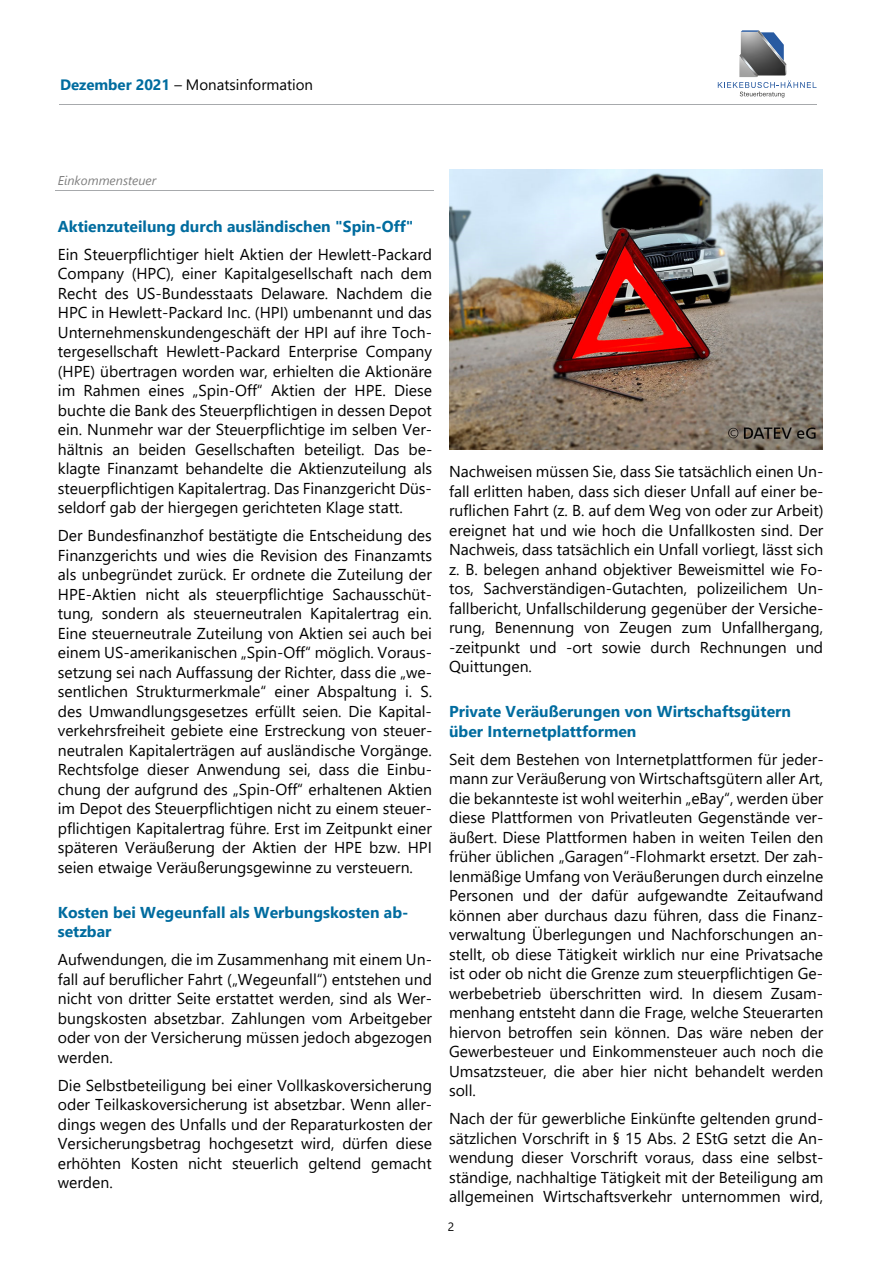
<style>
.page{position:relative;width:893px;height:1263px;background:#fff}
.page>*{position:absolute;margin:0;border:0;box-sizing:border-box;transform-origin:0 0}
.t1{font:15.75px/19.5px "Segoe UI";color:#000;text-align:justify}
.t2{font:700 15.75px/19.5px "Segoe UI";color:#006c9f}
.t3{font:15px "Segoe UI";color:#000}
.t4{font:italic 12.75px "Segoe UI";color:#808080}
.t5{font:12px "Segoe UI";color:#000}
.s1{font-weight:700;color:#006c9f}
</style>
<div class="page">
<hr style="left:59px;top:104px;width:758px;height:1px;background:#a7a9ac">
<hr style="left:56px;top:190px;width:378px;height:1px;background:#a7a9ac">
<img style="left:449px;top:169px;width:374px;height:280px">
<svg style="left:718px;top:30px;width:99px;height:68px"></svg>
<p class="t3" style="left:60px;top:70px;width:255px"><span class="s1">Dezember 2021</span> – Monatsinformation</p>
<p class="t4" style="left:58px;top:168px;width:100px">Einkommensteuer</p>
<p class="t2" style="left:58px;top:215px;width:357px">Aktienzuteilung durch ausländischen "Spin-Off"</p>
<p class="t1" style="left:58px;top:243px;width:376px">Ein Steuerpflichtiger hielt Aktien der Hewlett-Packard Company (HPC), einer Kapitalgesellschaft nach dem Recht des US-Bundesstaats Delaware. Nachdem die HPC in Hewlett-Packard Inc. (HPI) umbenannt und das Unternehmenskundengeschäft der HPI auf ihre Toch&shy;tergesellschaft Hewlett-Packard Enterprise Company (HPE) übertragen worden war, erhielten die Aktionäre im Rahmen eines „Spin-Off“ Aktien der HPE. Diese buchte die Bank des Steuerpflichtigen in dessen Depot ein. Nunmehr war der Steuerpflichtige im selben Ver&shy;hältnis an beiden Gesellschaften beteiligt. Das be&shy;klagte Finanzamt behandelte die Aktienzuteilung als steuerpflichtigen Kapitalertrag. Das Finanzgericht Düs&shy;seldorf gab der hiergegen gerichteten Klage statt.</p>
<p class="t1" style="left:58px;top:525px;width:376px">Der Bundesfinanzhof bestätigte die Entscheidung des Finanzgerichts und wies die Revision des Finanzamts als unbegründet zurück. Er ordnete die Zuteilung der HPE-Aktien nicht als steuerpflichtige Sachausschüt&shy;tung, sondern als steuerneutralen Kapitalertrag ein.<br>Eine steuerneutrale Zuteilung von Aktien sei auch bei einem US-amerikanischen „Spin-Off“ möglich. Voraus&shy;setzung sei nach Auffassung der Richter, dass die „we&shy;sentlichen Strukturmerkmale“ einer Abspaltung i. S. des Umwandlungsgesetzes erfüllt seien. Die Kapital&shy;verkehrsfreiheit gebiete eine Erstreckung von steuer&shy;neutralen Kapitalerträgen auf ausländische Vorgänge.<br>Rechtsfolge dieser Anwendung sei, dass die Einbu&shy;chung der aufgrund des „Spin-Off“ erhaltenen Aktien im Depot des Steuerpflichtigen nicht zu einem steuer&shy;pflichtigen Kapitalertrag führe. Erst im Zeitpunkt einer späteren Veräußerung der Aktien der HPE bzw. HPI seien etwaige Veräußerungsgewinne zu versteuern.</p>
<p class="t2" style="left:58px;top:901px;width:352px">Kosten bei Wegeunfall als Werbungskosten ab&shy;setzbar</p>
<p class="t1" style="left:58px;top:948px;width:376px">Aufwendungen, die im Zusammenhang mit einem Un&shy;fall auf beruflicher Fahrt („Wegeunfall“) entstehen und nicht von dritter Seite erstattet werden, sind als Wer&shy;bungskosten absetzbar. Zahlungen vom Arbeitgeber oder von der Versicherung müssen jedoch abgezogen werden.</p>
<p class="t1" style="left:58px;top:1074px;width:376px">Die Selbstbeteiligung bei einer Vollkaskoversicherung oder Teilkaskoversicherung ist absetzbar. Wenn aller&shy;dings wegen des Unfalls und der Reparaturkosten der Versicherungsbetrag hochgesetzt wird, dürfen diese erhöhten Kosten nicht steuerlich geltend gemacht werden.</p>
<p class="t1" style="left:449px;top:460px;width:376px">Nachweisen müssen Sie, dass Sie tatsächlich einen Un&shy;fall erlitten haben, dass sich dieser Unfall auf einer be&shy;ruflichen Fahrt (z. B. auf dem Weg von oder zur Arbeit) ereignet hat und wie hoch die Unfallkosten sind. Der Nachweis, dass tatsächlich ein Unfall vorliegt, lässt sich z. B. belegen anhand objektiver Beweismittel wie Fo&shy;tos, Sachverständigen-Gutachten, polizeilichem Un&shy;fallbericht, Unfallschilderung gegenüber der Versiche&shy;rung, Benennung von Zeugen zum Unfallhergang, -zeitpunkt und -ort sowie durch Rechnungen und Quittungen.</p>
<p class="t2" style="left:449px;top:700px;width:343px">Private Veräußerungen von Wirtschaftsgütern über Internetplattformen</p>
<p class="t1" style="left:449px;top:748px;width:376px">Seit dem Bestehen von Internetplattformen für jeder&shy;mann zur Veräußerung von Wirtschaftsgütern aller Art, die bekannteste ist wohl weiterhin „eBay“, werden über diese Plattformen von Privatleuten Gegenstände ver&shy;äußert. Diese Plattformen haben in weiten Teilen den früher üblichen „Garagen“-Flohmarkt ersetzt. Der zah&shy;lenmäßige Umfang von Veräußerungen durch einzelne Personen und der dafür aufgewandte Zeitaufwand können aber durchaus dazu führen, dass die Finanz&shy;verwaltung Überlegungen und Nachforschungen an&shy;stellt, ob diese Tätigkeit wirklich nur eine Privatsache ist oder ob nicht die Grenze zum steuerpflichtigen Ge&shy;werbebetrieb überschritten wird. In diesem Zusam&shy;menhang entsteht dann die Frage, welche Steuerarten hiervon betroffen sein können. Das wäre neben der Gewerbesteuer und Einkommensteuer auch noch die Umsatzsteuer, die aber hier nicht behandelt werden soll.</p>
<p class="t1" style="left:449px;top:1107px;width:376px">Nach der für gewerbliche Einkünfte geltenden grund&shy;sätzlichen Vorschrift in § 15 Abs. 2 EStG setzt die An&shy;wendung dieser Vorschrift voraus, dass eine selbst&shy;ständige, nachhaltige Tätigkeit mit der Beteiligung am allgemeinen Wirtschaftsverkehr unternommen wird,</p>
<p class="t5" style="left:448px;top:1215px;width:8px">2</p>
</div>
